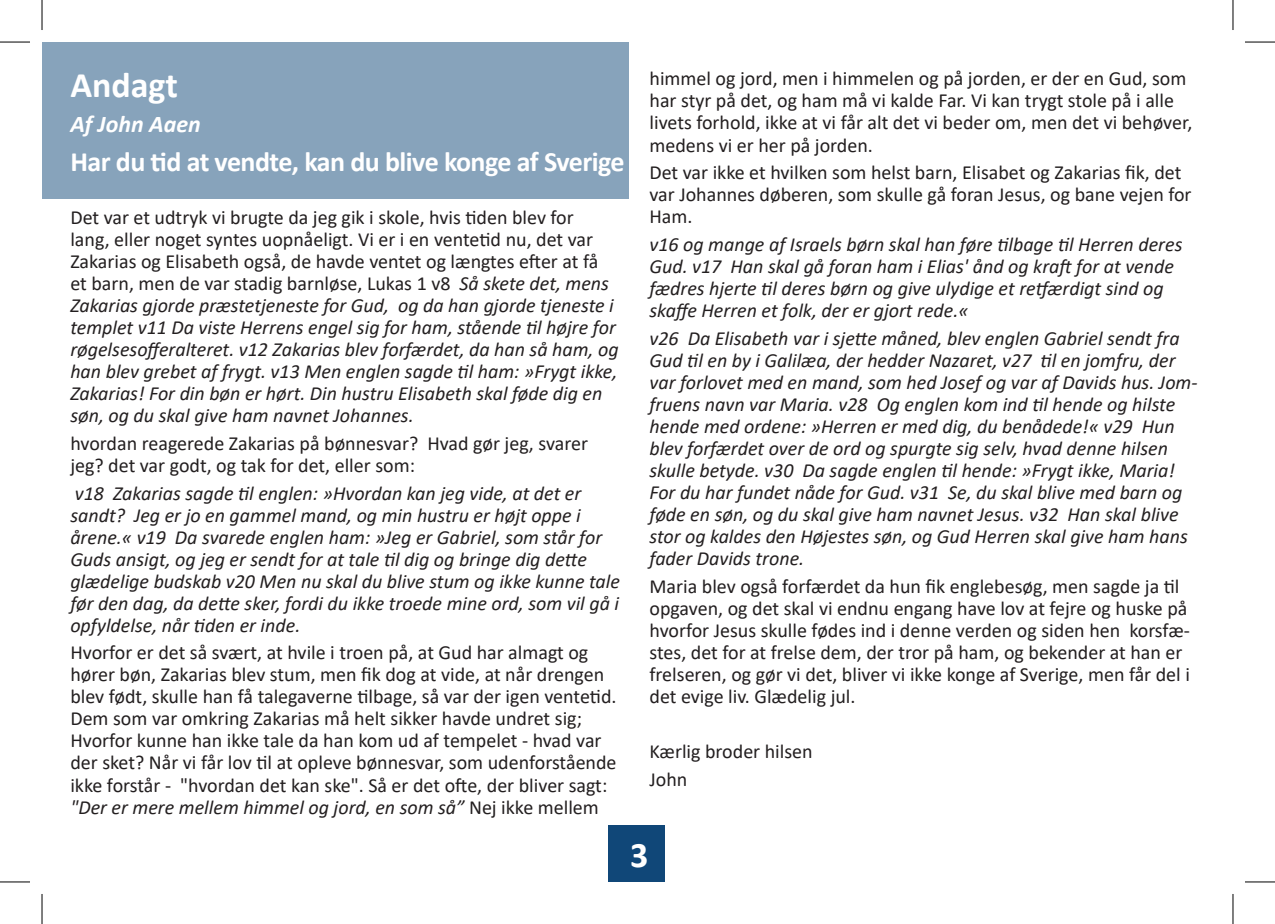
<style>
.page{position:relative;width:1275px;height:924px;background:#fff}
.page>*{position:absolute;margin:0;border:0;box-sizing:border-box;transform-origin:0 0}
.t1{font:700 36px "Calibri";color:#fff}
.t2{font:700 28px "Calibri";letter-spacing:-.02em;color:#fff}
.t3{font:italic 700 24px "Calibri";color:#fff}
.t4{font:italic 20px/22px "Calibri";color:#231f20}
.t5{font:20px/22px "Calibri";color:#231f20}
.s1{font-style:normal}
.s2{font-style:italic}
</style>
<div class="page">
<hr style="left:42px;top:42px;width:1px;height:839px;background:#956a91">
<div style="left:608px;top:824px;width:57px;height:57px;background:#104778"></div>
<div style="left:42px;top:42px;width:587px;height:157px;background:#87a3bb"></div>
<hr style="left:0;top:42px;width:30px;height:1px;background:#000">
<hr style="left:1245px;top:42px;width:30px;height:1px;background:#000">
<hr style="left:0;top:881px;width:30px;height:1px;background:#000">
<hr style="left:1245px;top:881px;width:30px;height:1px;background:#000">
<hr style="left:42px;top:0;width:1px;height:30px;background:#000">
<hr style="left:42px;top:893px;width:1px;height:30px;background:#000">
<hr style="left:1232px;top:0;width:1px;height:30px;background:#000">
<hr style="left:1232px;top:893px;width:1px;height:30px;background:#000">
<p class="t1" style="left:70px;top:60px;width:109px">Andagt</p>
<p class="t3" style="left:70px;top:107px;width:132px">Af John Aaen</p>
<p class="t2" style="left:70px;top:142px;width:555px">Har du tid at vendte, kan du blive konge af Sverige</p>
<p class="t4" style="left:70px;top:205px;width:550px"><span class="s1">Det var et udtryk vi brugte da jeg gik i skole, hvis tiden blev for<br>lang, eller noget syntes uopnåeligt. Vi er i en ventetid nu, det var Zakarias og Elisabeth også, de havde ventet og længtes efter at få et barn, men de var stadig barnløse, Lukas 1 v8</span> Så skete det, mens Zakarias gjorde præstetjeneste for Gud, og da han gjorde tjeneste i templet v11 Da viste Herrens engel sig for ham, stående til højre for røgelsesofferalteret. v12 Zakarias blev forfærdet, da han så ham, og han blev grebet af frygt. v13 Men englen sagde til ham: »Frygt ikke, Zakarias! For din bøn er hørt. Din hustru Elisabeth skal føde dig en søn, og du skal give ham navnet Johannes.</p>
<p class="t5" style="left:70px;top:431px;width:519px">hvordan reagerede Zakarias på bønnesvar? Hvad gør jeg, svarer jeg? det var godt, og tak for det, eller som:</p>
<p class="t4" style="left:70px;top:481px;width:551px">v18 Zakarias sagde til englen: »Hvordan kan jeg vide, at det er sandt? Jeg er jo en gammel mand, og min hustru er højt oppe i årene.« v19 Da svarede englen ham: »Jeg er Gabriel, som står for Guds ansigt, og jeg er sendt for at tale til dig og bringe dig dette glædelige budskab v20 Men nu skal du blive stum og ikke kunne tale før den dag, da dette sker, fordi du ikke troede mine ord, som vil gå i opfyldelse, når tiden er inde.</p>
<p class="t5" style="left:70px;top:641px;width:548px">Hvorfor er det så svært, at hvile i troen på, at Gud har almagt og hører bøn, Zakarias blev stum, men fik dog at vide, at når drengen blev født, skulle han få talegaverne tilbage, så var der igen ventetid.<br>Dem som var omkring Zakarias må helt sikker havde undret sig; Hvorfor kunne han ikke tale da han kom ud af tempelet - hvad var der sket? Når vi får lov til at opleve bønnesvar, som udenforstående ikke forstår - "hvordan det kan ske". Så er det ofte, der bliver sagt: <span class="s2">"Der er mere mellem himmel og jord, en som så”</span> Nej ikke mellem</p>
<p class="t5" style="left:649px;top:67px;width:544px">himmel og jord, men i himmelen og på jorden, er der en Gud, som har styr på det, og ham må vi kalde Far. Vi kan trygt stole på i alle livets forhold, ikke at vi får alt det vi beder om, men det vi behøver, medens vi er her på jorden.</p>
<p class="t5" style="left:649px;top:161px;width:543px">Det var ikke et hvilken som helst barn, Elisabet og Zakarias fik, det var Johannes døberen, som skulle gå foran Jesus, og bane vejen for<br>Ham.</p>
<p class="t4" style="left:649px;top:232px;width:534px">v16 og mange af Israels børn skal han føre tilbage til Herren deres Gud. v17 Han skal gå foran ham i Elias' ånd og kraft for at vende fædres hjerte til deres børn og give ulydige et retfærdigt sind og skaffe Herren et folk, der er gjort rede.«</p>
<p class="t4" style="left:649px;top:326px;width:549px">v26 Da Elisabeth var i sjette måned, blev englen Gabriel sendt fra Gud til en by i Galilæa, der hedder Nazaret, v27 til en jomfru, der var forlovet med en mand, som hed Josef og var af Davids hus. Jom&shy;fruens navn var Maria. v28 Og englen kom ind til hende og hilste hende med ordene: »Herren er med dig, du benådede!« v29 Hun blev forfærdet over de ord og spurgte sig selv, hvad denne hilsen skulle betyde. v30 Da sagde englen til hende: »Frygt ikke, Maria!<br>For du har fundet nåde for Gud. v31 Se, du skal blive med barn og føde en søn, og du skal give ham navnet Jesus. v32 Han skal blive stor og kaldes den Højestes søn, og Gud Herren skal give ham hans fader Davids trone.</p>
<p class="t5" style="left:649px;top:574px;width:542px">Maria blev også forfærdet da hun fik englebesøg, men sagde ja til opgaven, og det skal vi endnu engang have lov at fejre og huske på hvorfor Jesus skulle fødes ind i denne verden og siden hen korsfæ&shy;stes, det for at frelse dem, der tror på ham, og bekender at han er frelseren, og gør vi det, bliver vi ikke konge af Sverige, men får del i det evige liv. Glædelig jul.</p>
<p class="t5" style="left:649px;top:739px;width:165px">Kærlig broder hilsen</p>
<p class="t5" style="left:649px;top:767px;width:39px">John</p>
<p class="t1" style="left:630px;top:829px;width:20px">3</p>
</div>
